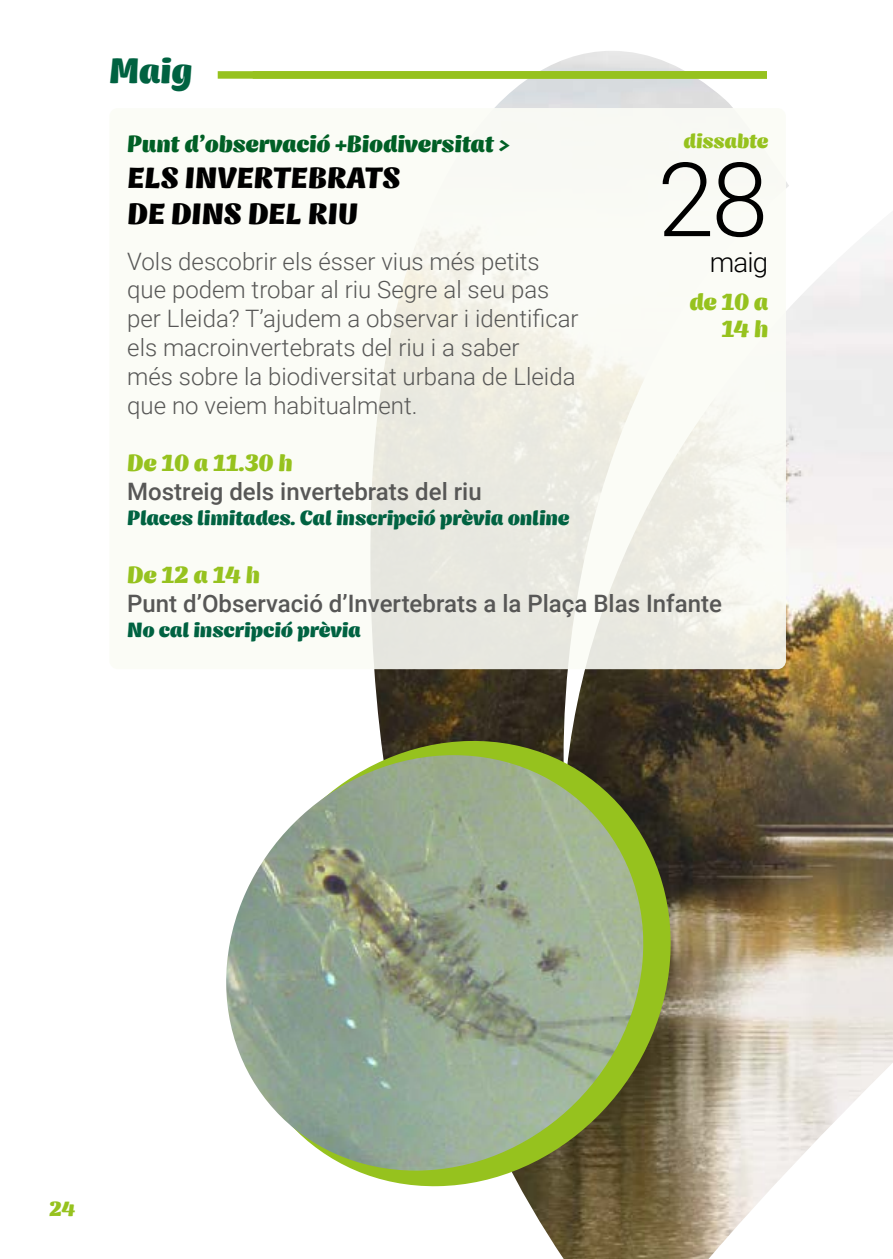
<style>
.page{position:relative;width:893px;height:1259px;background:#fff}
.page>*{position:absolute;margin:0;border:0;box-sizing:border-box;transform-origin:0 0}
.t1{font:300 102.9px "Roboto";color:#000}
.t2{font:36px "Genica One";color:#006241}
.t3{font:30px/36px "Genica One";letter-spacing:.01em;color:#000}
.t4{font:300 27.6px "Roboto";color:#000}
.t5{font:300 24px/28.8px "Roboto";color:#575756}
.t6{font:500 24px "Roboto";color:#575756}
.t7{font:24px "Genica One";color:#005f25}
.t8{font:24px/27px "Genica One";color:#96c21e;text-align:right}
.t9{font:21px "Genica One";color:#006241}
.t10{font:21px "Genica One";color:#96c21e}
.t11{font:20.7px "Genica One";color:#96c21e}
</style>
<div class="page">
<img style="left:374px;top:51px;width:519px;height:1208px">
<svg style="left:109px;top:108px;width:677px;height:561px;fill:#fbfbf6"></svg>
<svg style="left:355px;top:739px;width:324px;height:449px;background:#70743d"></svg>
<img style="left:226px;top:755px;width:427px;height:415px">
<div style="left:218px;top:71px;width:549px;height:8px;background:#96c21e"></div>
<h2 class="t2" style="left:109px;top:48px;width:84px">Maig</h2>
<p class="t7" style="left:127px;top:129px;width:384px">Punt d’observació +Biodiversitat &gt;</p>
<p class="t3" style="left:127px;top:162px;width:274px">ELS INVERTEBRATS<br>DE DINS DEL RIU</p>
<p class="t5" style="left:127px;top:246px;width:453px">Vols descobrir els ésser vius més petits que podem trobar al riu Segre al seu pas per Lleida? T’ajudem a observar i identificar els macroinvertebrats del riu i a saber<br>més sobre la biodiversitat urbana de Lleida que no veiem habitualment.</p>
<p class="t8" style="left:127px;top:451px;width:167px">De 10 a 11.30 h</p>
<p class="t6" style="left:127px;top:475px;width:356px">Mostreig dels invertebrats del riu</p>
<p class="t9" style="left:127px;top:505px;width:444px">Places limitades. Cal inscripció prèvia online</p>
<p class="t8" style="left:127px;top:563px;width:134px">De 12 a 14 h</p>
<p class="t6" style="left:127px;top:586px;width:596px">Punt d’Observació d’Invertebrats a la Plaça Blas Infante</p>
<p class="t9" style="left:127px;top:616px;width:235px">No cal inscripció prèvia</p>
<p class="t11" style="left:684px;top:128px;width:86px">dissabte</p>
<h1 class="t1" style="left:657px;top:127px;width:112px">28</h1>
<p class="t4" style="left:710px;top:243px;width:60px">maig</p>
<p class="t8" style="left:689px;top:290px;width:80px">de 10 a<br>14 h</p>
<p class="t10" style="left:49px;top:1195px;width:28px">24</p>
</div>
